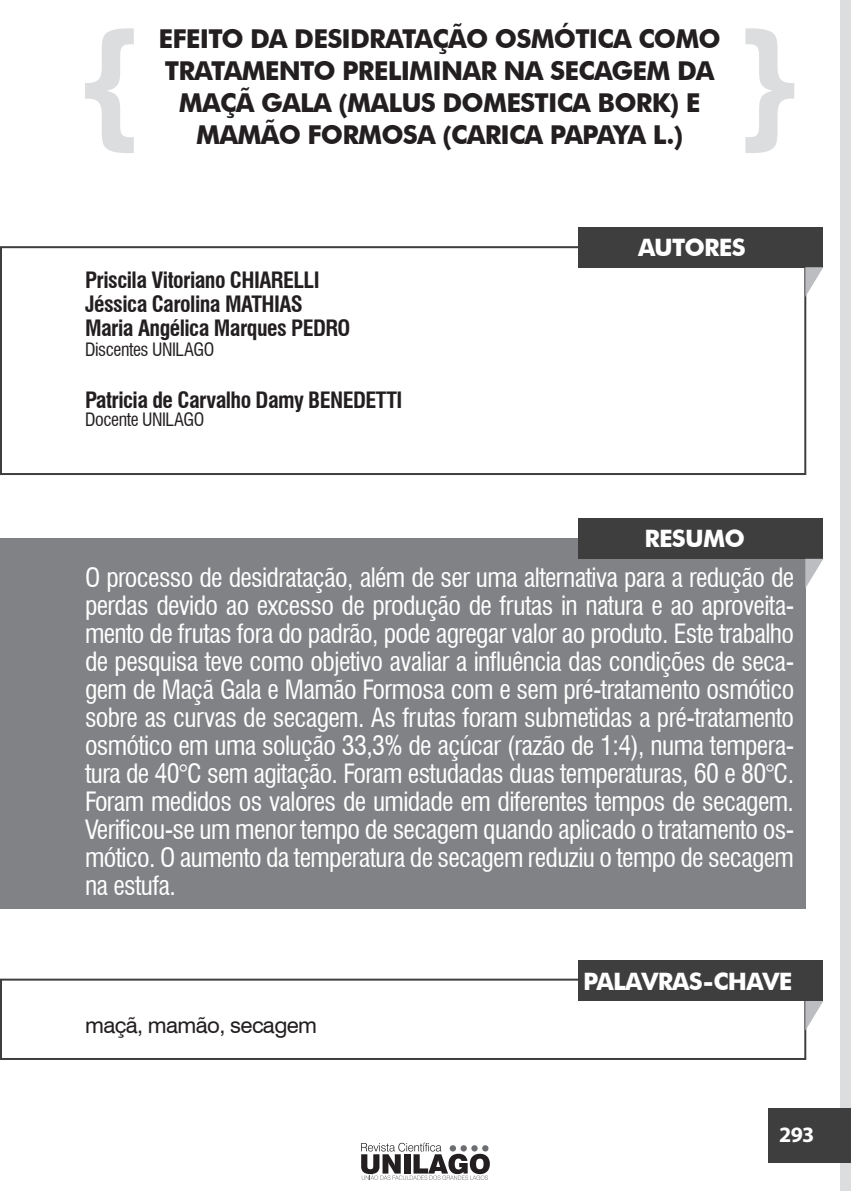
<style>
.page{position:relative;width:851px;height:1191px;background:#fff}
.page>*{position:absolute;margin:0;border:0;box-sizing:border-box;transform-origin:0 0}
.Resumo{font:condensed 26px/28px "Swiss 721 BT";letter-spacing:-.025em;color:#fff;text-align:justify}
.Título_Artigo{font:700 26px/32px "Futura BT";letter-spacing:-.03em;color:#231f20;text-align:center}
.t1{font:700 24px "Futura BT";letter-spacing:-.03em;color:#fff}
.Autores{font:700 condensed 22px "Swiss 721 BT";letter-spacing:-.025em;color:#231f20}
.Palavras_Chave{font:22px "Swiss 721 BT";letter-spacing:-.025em;color:#231f20}
.Título_Caixas_ABRE_A{font:700 22px "Myriad Pro";color:#fff}
.Descrição_de_Autores{font:condensed 18px "Swiss 721 BT";letter-spacing:-.025em;color:#231f20}
</style>
<div class="page">
<div style="left:839px;top:0;width:11px;height:1191px;background:#dcdddf"></div>
<div style="left:0;top:246px;width:806px;height:229px;border:2px solid #3e3e3f"></div>
<div style="left:767px;top:1108px;width:83px;height:54px;background:#3e3e3f"></div>
<div style="left:0;top:539px;width:805px;height:370px;background:#808285"></div>
<div style="left:0;top:978px;width:806px;height:82px;border:2px solid #3e3e3f"></div>
<div style="left:578px;top:518px;width:245px;height:41px;background:#3e3e3f"></div>
<div style="left:578px;top:960px;width:245px;height:41px;background:#3e3e3f"></div>
<div style="left:578px;top:227px;width:245px;height:40px;background:#3e3e3f"></div>
<svg style="left:805px;top:559px;width:18px;height:29px"></svg>
<svg style="left:805px;top:1001px;width:18px;height:29px"></svg>
<svg style="left:805px;top:267px;width:18px;height:30px"></svg>
<svg style="left:361px;top:1142px;width:129px;height:37px"></svg>
<svg style="left:85px;top:28px;width:49px;height:125px"></svg>
<svg style="left:745px;top:28px;width:49px;height:125px"></svg>
<p class="Título_Artigo" style="left:158px;top:23px;width:563px">EFEITO DA DESIDRATAÇÃO OSMÓTICA COMO TRATAMENTO PRELIMINAR NA SECAGEM DA MAÇÃ GALA (MALUS DOMESTICA BORK) E MAMÃO FORMOSA (CARICA PAPAYA L.)</p>
<p class="Autores" style="left:85px;top:267px;width:236px">Priscila Vitoriano CHIARELLI</p>
<p class="Autores" style="left:85px;top:291px;width:219px">Jéssica Carolina MATHIAS</p>
<p class="Autores" style="left:85px;top:315px;width:267px">Maria Angélica Marques PEDRO</p>
<p class="Descrição_de_Autores" style="left:85px;top:339px;width:131px">Discentes UNILAGO</p>
<p class="Autores" style="left:85px;top:387px;width:318px">Patricia de Carvalho Damy BENEDETTI</p>
<p class="Descrição_de_Autores" style="left:85px;top:409px;width:121px">Docente UNILAGO</p>
<p class="t1" style="left:638px;top:233px;width:109px">AUTORES</p>
<p class="t1" style="left:644px;top:524px;width:102px">RESUMO</p>
<p class="Resumo" style="left:85px;top:563px;width:710px">O processo de desidratação, além de ser uma alternativa para a redução de perdas devido ao excesso de produção de frutas in natura e ao aproveita&shy;mento de frutas fora do padrão, pode agregar valor ao produto. Este trabalho de pesquisa teve como objetivo avaliar a influência das condições de seca&shy;gem de Maçã Gala e Mamão Formosa com e sem pré-tratamento osmótico sobre as curvas de secagem. As frutas foram submetidas a pré-tratamento osmótico em uma solução 33,3% de açúcar (razão de 1:4), numa tempera&shy;tura de 40°C sem agitação. Foram estudadas duas temperaturas, 60 e 80°C.<br>Foram medidos os valores de umidade em diferentes tempos de secagem.<br>Verificou-se um menor tempo de secagem quando aplicado o tratamento os&shy;mótico. O aumento da temperatura de secagem reduziu o tempo de secagem na estufa.</p>
<p class="Palavras_Chave" style="left:85px;top:1011px;width:233px">maçã, mamão, secagem</p>
<p class="t1" style="left:583px;top:966px;width:211px">PALAVRAS-CHAVE</p>
<p class="Título_Caixas_ABRE_A" style="left:779px;top:1120px;width:37px">293</p>
</div>
